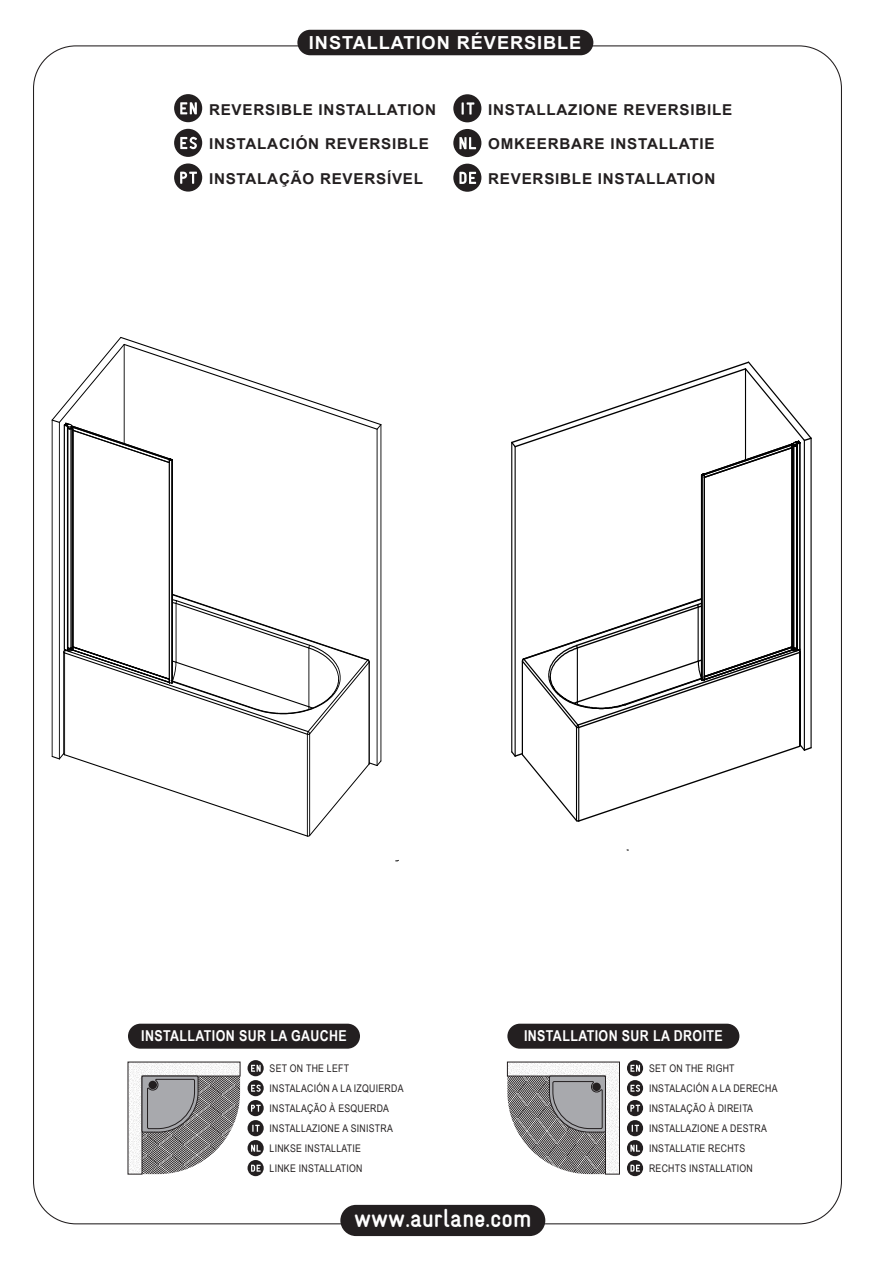
<style>
.page{position:relative;width:893px;height:1263px;background:#fff}
.page>*{position:absolute;margin:0;border:0;box-sizing:border-box;transform-origin:0 0}
.t1{font:700 25.8px "Gravur Condensed";color:#fff}
.t2{font:700 18px "Arial";letter-spacing:.05em;color:#fff}
.t3{font:700 15px "Arial";letter-spacing:.05em;color:#231f20}
.t4{font:700 15px "Arial Narrow";letter-spacing:.025em;color:#fff}
.t5{font:10.5px/20px "Arial Narrow";letter-spacing:.025em;color:#231f20}
</style>
<div class="page">
<div style="left:128px;top:1024px;width:232px;height:25px;background:#231f20;border-radius:12px"></div>
<svg style="left:248px;top:1060px;width:16px;height:16px"></svg>
<svg style="left:251px;top:1065px;width:10px;height:7px"></svg>
<div style="left:248px;top:1080px;width:16px;height:16px;background:#231f20;border-radius:50%"></div>
<svg style="left:251px;top:1084px;width:10px;height:8px"></svg>
<svg style="left:248px;top:1100px;width:16px;height:16px"></svg>
<svg style="left:251px;top:1105px;width:10px;height:7px"></svg>
<div style="left:248px;top:1120px;width:16px;height:16px;background:#231f20;border-radius:50%"></div>
<svg style="left:252px;top:1125px;width:8px;height:7px"></svg>
<div style="left:248px;top:1140px;width:16px;height:16px;background:#231f20;border-radius:50%"></div>
<svg style="left:251px;top:1145px;width:10px;height:7px"></svg>
<svg style="left:248px;top:1160px;width:16px;height:16px"></svg>
<svg style="left:251px;top:1165px;width:10px;height:7px"></svg>
<svg style="left:127px;top:1061px;width:114px;height:114px"></svg>
<div style="left:507px;top:1024px;width:232px;height:25px;background:#231f20;border-radius:12px"></div>
<svg style="left:627px;top:1060px;width:16px;height:16px"></svg>
<svg style="left:630px;top:1065px;width:10px;height:7px"></svg>
<div style="left:627px;top:1080px;width:16px;height:16px;background:#231f20;border-radius:50%"></div>
<svg style="left:630px;top:1084px;width:10px;height:8px"></svg>
<svg style="left:627px;top:1100px;width:16px;height:16px"></svg>
<svg style="left:630px;top:1105px;width:10px;height:7px"></svg>
<svg style="left:627px;top:1120px;width:16px;height:16px"></svg>
<svg style="left:632px;top:1125px;width:7px;height:7px"></svg>
<div style="left:627px;top:1140px;width:16px;height:16px;background:#231f20;border-radius:50%"></div>
<svg style="left:630px;top:1145px;width:10px;height:7px"></svg>
<svg style="left:627px;top:1160px;width:16px;height:16px"></svg>
<svg style="left:630px;top:1165px;width:10px;height:7px"></svg>
<svg style="left:507px;top:1061px;width:113px;height:114px"></svg>
<div style="left:297px;top:30px;width:296px;height:25px;background:#231f20;border-radius:13px"></div>
<div style="left:174px;top:94px;width:28px;height:28px;background:#231f20;border-radius:50%"></div>
<svg style="left:180px;top:102px;width:17px;height:12px"></svg>
<div style="left:174px;top:129px;width:28px;height:28px;background:#231f20;border-radius:50%"></div>
<svg style="left:180px;top:137px;width:17px;height:12px"></svg>
<div style="left:174px;top:163px;width:28px;height:29px;background:#231f20;border-radius:50%"></div>
<svg style="left:180px;top:172px;width:17px;height:12px"></svg>
<div style="left:453px;top:94px;width:28px;height:28px;background:#231f20;border-radius:50%"></div>
<svg style="left:462px;top:102px;width:12px;height:13px"></svg>
<div style="left:453px;top:129px;width:28px;height:28px;background:#231f20;border-radius:50%"></div>
<svg style="left:459px;top:137px;width:17px;height:12px"></svg>
<div style="left:453px;top:164px;width:28px;height:28px;background:#231f20;border-radius:50%"></div>
<svg style="left:459px;top:172px;width:17px;height:12px"></svg>
<div style="left:340px;top:1205px;width:205px;height:31px;background:#231f20;border-radius:16px"></div>
<hr style="left:63px;top:652px;width:1px;height:102px;background:#000">
<hr style="left:377px;top:429px;width:1px;height:336px;background:#000">
<hr style="left:381px;top:425px;width:1px;height:336px;background:#000">
<hr style="left:59px;top:422px;width:1px;height:337px;background:#000">
<hr style="left:52px;top:420px;width:1px;height:336px;background:#000">
<hr style="left:169px;top:459px;width:1px;height:223px;background:#000">
<hr style="left:172px;top:460px;width:1px;height:223px;background:#000">
<hr style="left:72px;top:429px;width:1px;height:219px;background:#000">
<hr style="left:71px;top:429px;width:1px;height:219px;background:#000">
<hr style="left:307px;top:734px;width:1px;height:102px;background:#000">
<hr style="left:309px;top:734px;width:1px;height:101px;background:#000">
<hr style="left:64px;top:653px;width:1px;height:102px;background:#000">
<hr style="left:369px;top:662px;width:1px;height:102px;background:#000">
<svg style="left:51px;top:752px;width:331px;height:85px"></svg>
<hr style="left:64px;top:425px;width:1px;height:224px;background:#000">
<hr style="left:73px;top:430px;width:1px;height:217px;background:#000">
<svg style="left:63px;top:593px;width:307px;height:142px"></svg>
<hr style="left:67px;top:427px;width:1px;height:221px;background:#000">
<svg style="left:51px;top:337px;width:331px;height:126px"></svg>
<hr style="left:800px;top:652px;width:1px;height:93px;background:#000">
<hr style="left:514px;top:447px;width:2px;height:309px;background:#000">
<hr style="left:511px;top:442px;width:1px;height:310px;background:#000">
<hr style="left:804px;top:440px;width:1px;height:310px;background:#000">
<hr style="left:810px;top:438px;width:2px;height:310px;background:#000">
<hr style="left:701px;top:475px;width:2px;height:205px;background:#000">
<hr style="left:704px;top:475px;width:1px;height:205px;background:#000">
<hr style="left:793px;top:446px;width:1px;height:202px;background:#000">
<hr style="left:578px;top:727px;width:1px;height:94px;background:#000">
<hr style="left:576px;top:727px;width:1px;height:94px;background:#000">
<hr style="left:799px;top:652px;width:1px;height:94px;background:#000">
<hr style="left:522px;top:661px;width:1px;height:94px;background:#000">
<svg style="left:511px;top:743px;width:301px;height:79px"></svg>
<hr style="left:799px;top:443px;width:1px;height:206px;background:#000">
<hr style="left:796px;top:444px;width:2px;height:206px;background:#000">
<hr style="left:791px;top:448px;width:2px;height:199px;background:#000">
<svg style="left:521px;top:597px;width:280px;height:132px"></svg>
<hr style="left:796px;top:445px;width:1px;height:203px;background:#000">
<svg style="left:511px;top:361px;width:301px;height:118px"></svg>
<h2 class="t2" style="left:309px;top:30px;width:274px">INSTALLATION RÉVERSIBLE</h2>
<h3 class="t3" style="left:209px;top:99px;width:229px">REVERSIBLE INSTALLATION</h3>
<h3 class="t3" style="left:209px;top:133px;width:221px">INSTALACIÓN REVERSIBLE</h3>
<h3 class="t3" style="left:209px;top:168px;width:216px">INSTALAÇÃO REVERSÍVEL</h3>
<h3 class="t3" style="left:488px;top:99px;width:246px">INSTALLAZIONE REVERSIBILE</h3>
<h3 class="t3" style="left:488px;top:133px;width:228px">OMKEERBARE INSTALLATIE</h3>
<h3 class="t3" style="left:488px;top:168px;width:229px">REVERSIBLE INSTALLATION</h3>
<h3 class="t4" style="left:141px;top:1025px;width:207px">INSTALLATION SUR LA GAUCHE</h3>
<p class="t5" style="left:270px;top:1058px;width:135px">SET ON THE LEFT<br>INSTALACIÓN A LA IZQUIERDA<br>INSTALAÇÃO À ESQUERDA<br>INSTALLAZIONE A SINISTRA<br>LINKSE INSTALLATIE<br>LINKE INSTALLATION</p>
<h3 class="t4" style="left:524px;top:1025px;width:200px">INSTALLATION SUR LA DROITE</h3>
<p class="t5" style="left:649px;top:1058px;width:130px">SET ON THE RIGHT<br>INSTALACIÓN A LA DERECHA<br>INSTALAÇÃO À DIREITA<br>INSTALLAZIONE A DESTRA<br>INSTALLATIE RECHTS<br>RECHTS INSTALLATION</p>
<h1 class="t1" style="left:354px;top:1204px;width:179px">www.aurlane.com</h1>
</div>
